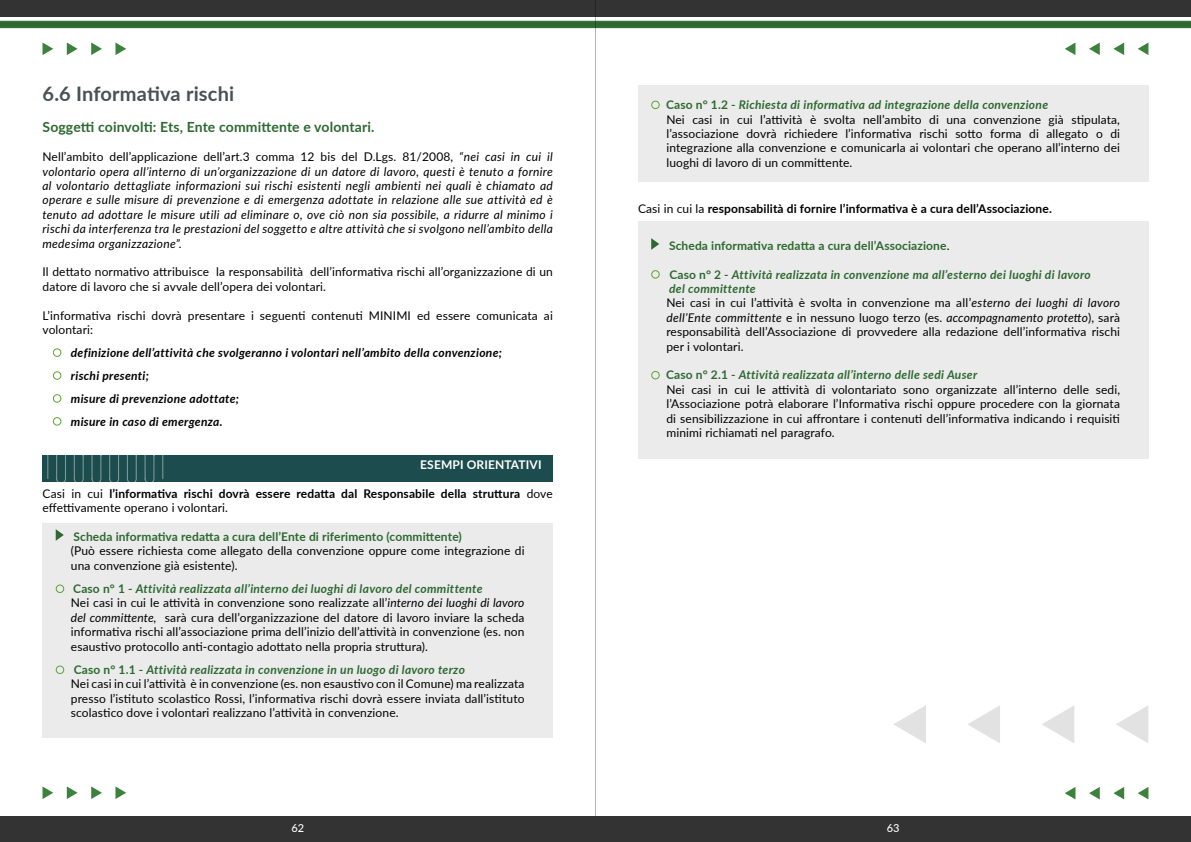
<style>
.page{position:relative;width:1191px;height:842px;background:#fff}
.page>*{position:absolute;margin:0;border:0;box-sizing:border-box;transform-origin:0 0}
.t1{font:700 20px "Lato";letter-spacing:.01em;color:#485156}
.t2{font:700 14px "Lato";letter-spacing:.01em;color:#2d6931}
.t3{font:12px/14.4px "Lato";letter-spacing:.01em;color:#000}
.t4{font:italic 12px/14.4px "Lato";letter-spacing:.025em;color:#000;text-align:justify}
.t5{font:700 12px/14.4px "Lato";letter-spacing:.01em;color:#000}
.t6{font:italic 700 12px/22.9px "Lato";letter-spacing:.025em;color:#000}
.t7{font:700 12px "Lato";letter-spacing:.01em;color:#2d6931}
.t8{font:700 12px "Lato";letter-spacing:.01em;color:#fff}
.t9{font:500 11px "Lato";color:#fff}
.s1{font-style:normal}
.s2{font-weight:400}
.s3{font-weight:700;color:#2d6931}
.s4{font-weight:700;font-style:italic;color:#2d6931}
.s5{font-style:italic}
.s6{font-weight:400;color:#000}
</style>
<div class="page">
<div style="left:0;top:0;width:1191px;height:17px;background:#333"></div>
<svg style="left:0;top:21px;width:1191px;height:7px;background:#306b34"></svg>
<div style="left:595px;top:816px;width:596px;height:26px;background:#333"></div>
<hr style="left:595px;top:0;width:1px;height:842px;background:#000">
<svg style="left:43px;top:43px;width:10px;height:12px"></svg>
<svg style="left:67px;top:43px;width:11px;height:12px"></svg>
<svg style="left:91px;top:43px;width:11px;height:12px"></svg>
<svg style="left:115px;top:43px;width:11px;height:12px"></svg>
<svg style="left:43px;top:786px;width:10px;height:13px"></svg>
<svg style="left:67px;top:786px;width:11px;height:13px"></svg>
<svg style="left:91px;top:786px;width:11px;height:13px"></svg>
<svg style="left:115px;top:786px;width:11px;height:13px"></svg>
<svg style="left:1138px;top:787px;width:10px;height:12px"></svg>
<svg style="left:1113px;top:787px;width:11px;height:12px"></svg>
<svg style="left:1089px;top:787px;width:10px;height:12px"></svg>
<svg style="left:1065px;top:787px;width:10px;height:12px"></svg>
<svg style="left:1138px;top:43px;width:10px;height:12px"></svg>
<svg style="left:1113px;top:43px;width:11px;height:12px"></svg>
<svg style="left:1089px;top:43px;width:10px;height:12px"></svg>
<svg style="left:1065px;top:43px;width:10px;height:12px"></svg>
<div style="left:0;top:816px;width:607px;height:26px;background:#333"></div>
<div style="left:43px;top:455px;width:510px;height:27px;background:#1c4c4e"></div>
<svg style="left:47px;top:455px;width:117px;height:27px"></svg>
<div style="left:43px;top:523px;width:510px;height:215px;background:#ebebeb"></div>
<div style="left:638px;top:85px;width:510px;height:96px;background:#ebebeb"></div>
<div style="left:638px;top:221px;width:510px;height:238px;background:#ebebeb"></div>
<div style="left:53px;top:348px;width:8px;height:9px;border:1px solid #5fa233;border-radius:50%"></div>
<div style="left:53px;top:371px;width:8px;height:9px;border:1px solid #5fa233;border-radius:50%"></div>
<div style="left:53px;top:394px;width:8px;height:9px;border:1px solid #5fa233;border-radius:50%"></div>
<div style="left:53px;top:417px;width:8px;height:9px;border:1px solid #5fa233;border-radius:50%"></div>
<svg style="left:56px;top:529px;width:8px;height:12px"></svg>
<div style="left:56px;top:584px;width:8px;height:9px;border:1px solid #5fa233;border-radius:50%"></div>
<div style="left:56px;top:665px;width:8px;height:9px;border:1px solid #5fa233;border-radius:50%"></div>
<div style="left:651px;top:101px;width:8px;height:8px;border:1px solid #5fa233;border-radius:50%"></div>
<svg style="left:651px;top:238px;width:8px;height:12px"></svg>
<div style="left:651px;top:270px;width:8px;height:9px;border:1px solid #5fa233;border-radius:50%"></div>
<div style="left:651px;top:371px;width:8px;height:8px;border:1px solid #5fa233;border-radius:50%"></div>
<svg style="left:1116px;top:706px;width:32px;height:37px"></svg>
<svg style="left:1042px;top:706px;width:32px;height:37px"></svg>
<svg style="left:968px;top:705px;width:32px;height:38px"></svg>
<svg style="left:894px;top:705px;width:32px;height:38px"></svg>
<h1 class="t1" style="left:43px;top:79px;width:193px">6.6 Informativa rischi</h1>
<p class="t2" style="left:43px;top:117px;width:333px">Soggetti coinvolti: Ets, Ente committente e volontari.</p>
<p class="t4" style="left:43px;top:149px;width:512px"><span class="s1">Nell’ambito dell’applicazione dell’art.3 comma 12 bis del D.Lgs. 81/2008,</span> “nei casi in cui il volontario opera all’interno di un’organizzazione di un datore di lavoro, questi è tenuto a fornire al volontario dettagliate informazioni sui rischi esistenti negli ambienti nei quali è chiamato ad operare e sulle misure di prevenzione e di emergenza adottate in relazione alle sue attività ed è tenuto ad adottare le misure utili ad eliminare o, ove ciò non sia possibile, a ridurre al minimo i rischi da interferenza tra le prestazioni del soggetto e altre attività che si svolgono nell’ambito della medesima organizzazione”.</p>
<p class="t3" style="left:43px;top:264px;width:512px">Il dettato normativo attribuisce la responsabilità dell’informativa rischi all’organizzazione di un datore di lavoro che si avvale dell’opera dei volontari.</p>
<p class="t3" style="left:43px;top:307px;width:512px">L’informativa rischi dovrà presentare i seguenti contenuti MINIMI ed essere comunicata ai volontari:</p>
<p class="t6" style="left:71px;top:341px;width:433px">definizione dell’attività che svolgeranno i volontari nell’ambito della convenzione; rischi presenti;<br>misure di prevenzione adottate;<br>misure in caso di emergenza.</p>
<p class="t8" style="left:420px;top:456px;width:123px">ESEMPI ORIENTATIVI</p>
<p class="t5" style="left:43px;top:485px;width:512px"><span class="s2">Casi in cui</span> l’informativa rischi dovrà essere redatta dal Responsabile della struttura <span class="s2">dove effettivamente operano i volontari.</span></p>
<p class="t7" style="left:73px;top:528px;width:390px">Scheda informativa redatta a cura dell’Ente di riferimento (committente)</p>
<p class="t3" style="left:71px;top:543px;width:455px">(Può essere richiesta come allegato della convenzione oppure come integrazione di una convenzione già esistente).</p>
<p class="t3" style="left:71px;top:581px;width:455px"><span class="s3">Caso n° 1 -</span> <span class="s4">Attività realizzata all’interno dei luoghi di lavoro del committente<br></span>Nei casi in cui le attività in convenzione sono realizzate all’<span class="s5">interno dei luoghi di lavoro del committente,</span> sarà cura dell’organizzazione del datore di lavoro inviare la scheda informativa rischi all’associazione prima dell’inizio dell’attività in convenzione (es. non esaustivo protocollo anti-contagio adottato nella propria struttura).</p>
<p class="t3" style="left:71px;top:662px;width:455px"><span class="s3">Caso n° 1.1 -</span> <span class="s4">Attività realizzata in convenzione in un luogo di lavoro terzo<br></span>Nei casi in cui l’attività è in convenzione (es. non esaustivo con il Comune) ma realizzata presso l’istituto scolastico Rossi, l’informativa rischi dovrà essere inviata dall’istituto scolastico dove i volontari realizzano l’attività in convenzione.</p>
<p class="t3" style="left:666px;top:97px;width:455px"><span class="s3">Caso n° 1.2 -</span> <span class="s4">Richiesta di informativa ad integrazione della convenzione<br></span>Nei casi in cui l’attività è svolta nell’ambito di una convenzione già stipulata, l’associazione dovrà richiedere l’informativa rischi sotto forma di allegato o di integrazione alla convenzione e comunicarla ai volontari che operano all’interno dei luoghi di lavoro di un committente.</p>
<p class="t5" style="left:638px;top:200px;width:415px"><span class="s2">Casi in cui la</span> responsabilità di fornire l’informativa è a cura dell’Associazione.</p>
<p class="t7" style="left:669px;top:237px;width:282px">Scheda informativa redatta a cura dell’Associazione<span class="s6">.</span></p>
<p class="t3" style="left:666px;top:267px;width:455px"><span class="s3">Caso n° 2 -</span> <span class="s4">Attività realizzata in convenzione ma all’esterno dei luoghi di lavoro<br>del committente<br></span>Nei casi in cui l’attività è svolta in convenzione ma all’<span class="s5">esterno dei luoghi di lavoro dell’Ente committente</span> e in nessuno luogo terzo (es. <span class="s5">accompagnamento protetto</span>), sarà responsabilità dell’Associazione di provvedere alla redazione dell’informativa rischi per i volontari.</p>
<p class="t3" style="left:666px;top:367px;width:455px"><span class="s3">Caso n° 2.1 -</span> <span class="s4">Attività realizzata all’interno delle sedi Auser<br></span>Nei casi in cui le attività di volontariato sono organizzate all’interno delle sedi, l’Associazione potrà elaborare l’Informativa rischi oppure procedere con la giornata di sensibilizzazione in cui affrontare i contenuti dell’informativa indicando i requisiti minimi richiamati nel paragrafo.</p>
<p class="t9" style="left:291px;top:820px;width:14px">62</p>
<p class="t9" style="left:887px;top:820px;width:14px">63</p>
</div>
